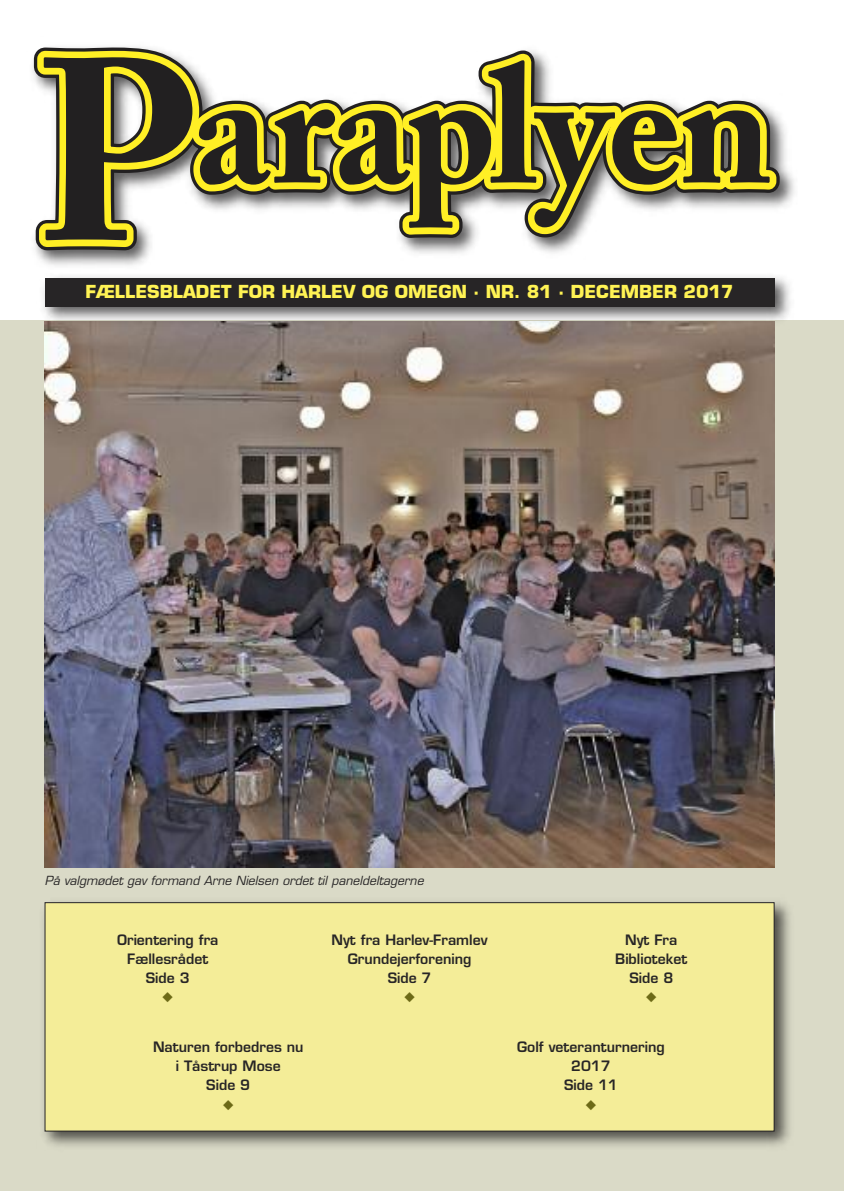
<style>
.page{position:relative;width:844px;height:1191px;background:#fff}
.page>*{position:absolute;margin:0;border:0;box-sizing:border-box;transform-origin:0 0}
.t1{font:700 17.5px "Eurostile";color:#fff354}
.t2{font:600 14px/19.2px "Eurostile";color:#272526;text-align:center}
.t3{font:italic 12.25px "Eurostile";color:#272526}
</style>
<div class="page">
<div style="left:0;top:321px;width:843px;height:870px;background:#dadac7"></div>
<img style="left:45px;top:329px;width:729px;height:538px">
<img style="left:32px;top:47px;width:763px;height:219px">
<svg style="left:34px;top:48px;width:745px;height:202px"></svg>
<img style="left:43px;top:901px;width:747px;height:246px">
<div style="left:45px;top:903px;width:728px;height:227px;background:#f4ed98"></div>
<div style="left:45px;top:902px;width:729px;height:229px;border:1px solid #272526"></div>
<img style="left:37px;top:276px;width:759px;height:53px">
<div style="left:45px;top:278px;width:729px;height:28px;background:#272526"></div>
<p class="t1" style="left:85px;top:285px;width:649px">FÆLLESBLADET FOR HARLEV OG OMEGN · NR. 81 · DECEMBER 2017</p>
<p class="t3" style="left:45px;top:875px;width:380px">På valgmødet gav formand Arne Nielsen ordet til paneldeltagerne</p>
<p class="t2" style="left:117px;top:931px;width:103px">Orientering fra<br>Fællesrådet<br>Side 3</p>
<p class="t2" style="left:331px;top:931px;width:157px">Nyt fra Harlev-Framlev<br>Grundejerforening<br>Side 7</p>
<p class="t2" style="left:615px;top:931px;width:74px">Nyt Fra<br>Biblioteket<br>Side 8</p>
<p class="t2" style="left:153px;top:1038px;width:152px">Naturen forbedres nu i Tåstrup Mose<br>Side 9</p>
<p class="t2" style="left:517px;top:1038px;width:149px">Golf veteranturnering<br>2017<br>Side 11</p>
</div>
